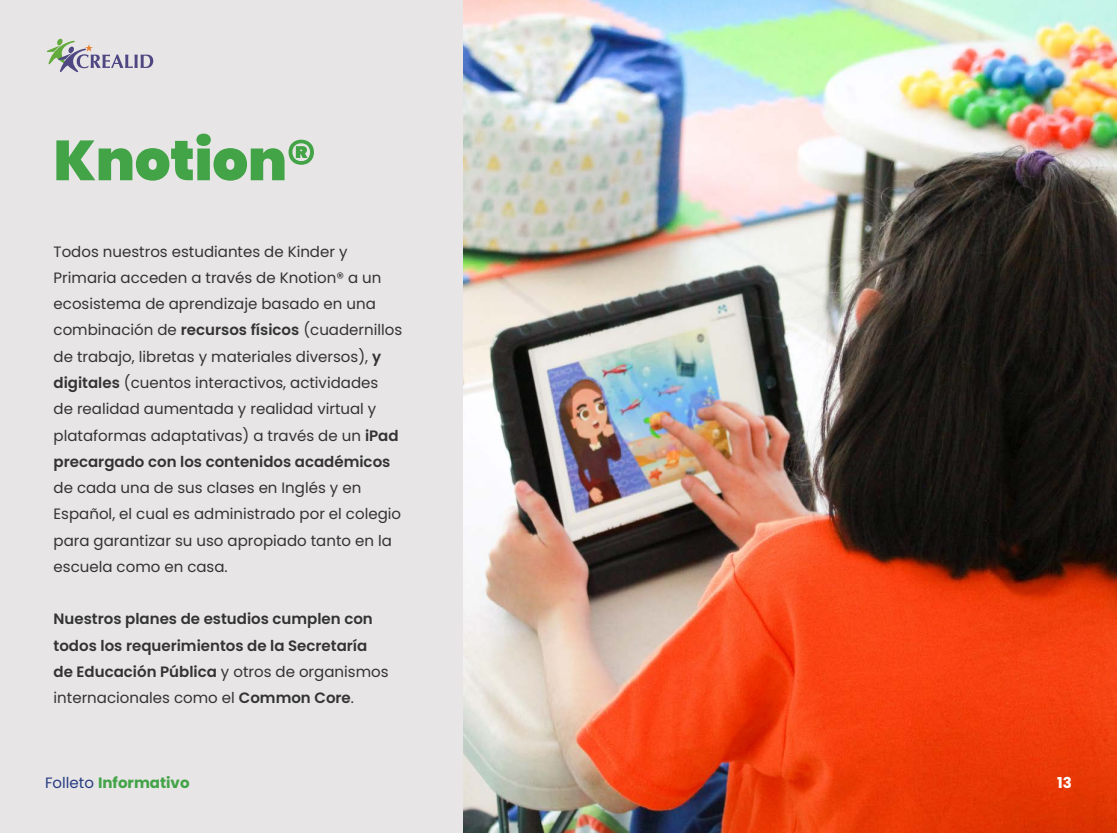
<style>
.page{position:relative;width:1117px;height:833px;background:#fff}
.page>*{position:absolute;margin:0;border:0;box-sizing:border-box;transform-origin:0 0}
.t1{font:900 56.25px "Poppins";letter-spacing:-.005em;color:#42a347}
.t2{font:15px/26.2px "Poppins";color:#333}
.t3{font:600 15px/26.2px "Poppins";color:#333}
.t4{font:700 15px "Poppins";color:#42a347}
.t5{font:700 15px "Poppins";color:#fff}
.s1{font-weight:600}
.s2{font-weight:400}
.s3{font-weight:400;color:#263b80}
</style>
<div class="page">
<img style="left:462px;top:0;width:654px;height:833px">
<div style="left:0;top:0;width:462px;height:833px;background:#e7e5e6"></div>
<svg style="left:47px;top:38px;width:106px;height:34px"></svg>
<h1 class="t1" style="left:54px;top:128px;width:263px">Knotion®</h1>
<p class="t2" style="left:54px;top:238px;width:350px">Todos nuestros estudiantes de Kinder y Primaria acceden a través de Knotion® a un ecosistema de aprendizaje basado en una combinación de <span class="s1">recursos físicos</span> (cuadernillos de trabajo, libretas y materiales diversos), <span class="s1">y digitales</span> (cuentos interactivos, actividades<br>de realidad aumentada y realidad virtual y plataformas adaptativas) a través de un <span class="s1">iPad precargado con los contenidos académicos</span></p>
<p class="t2" style="left:54px;top:475px;width:349px">de cada una de sus clases en Inglés y en Español, el cual es administrado por el colegio para garantizar su uso apropiado tanto en la escuela como en casa.</p>
<p class="t3" style="left:54px;top:606px;width:336px">Nuestros planes de estudios cumplen con todos los requerimientos de la Secretaría de Educación Pública <span class="s2">y otros de organismos internacionales como el</span> Common Core<span class="s2">.</span></p>
<p class="t4" style="left:45px;top:774px;width:146px"><span class="s3">Folleto</span> Informativo</p>
<p class="t5" style="left:1056px;top:774px;width:16px">13</p>
</div>
